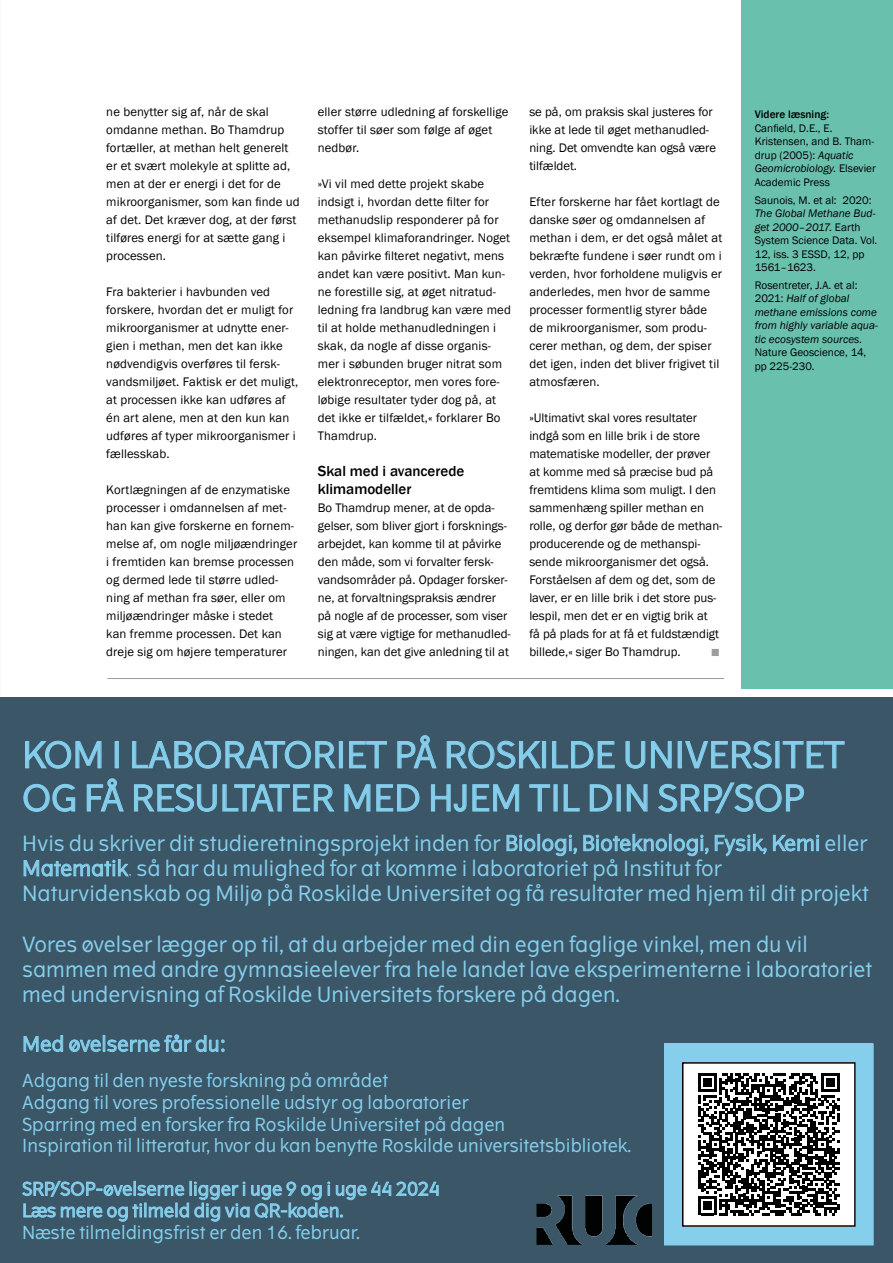
<style>
.page{position:relative;width:893px;height:1263px;background:#fff}
.page>*{position:absolute;margin:0;border:0;box-sizing:border-box;transform-origin:0 0}
.t1{font:36px/43.2px "The Wave";color:#85cfed}
.t2{font:21px/25.2px "The Wave";color:#85cfed}
.t3{font:20.25px "The Wave";color:#85cfed}
.t4{font:18px/21.6px "The Wave";color:#85cfed}
.t5{font:500 15px/18px "Franklin Gothic";color:#000}
.t6{font:12.75px/18px "Franklin Gothic";letter-spacing:.01em;color:#000}
.t7{font:12.3px "Wingdings";color:#9d9d9c}
.t8{font:11.25px/13.5px "Franklin Gothic";color:#000}
.t9{font:italic 11.25px/13.5px "Franklin Gothic";color:#000}
.t10{font:500 11.25px "Franklin Gothic";color:#000}
.s1{font-style:italic}
.s2{font-style:normal}
</style>
<div class="page">
<div style="left:741px;top:0;width:152px;height:689px;background:#69c0ac"></div>
<hr style="left:107px;top:678px;width:617px;height:1px;background:#9d9d9c">
<div style="left:0;top:697px;width:893px;height:566px;background:#3a5667"></div>
<img style="left:537px;top:1196px;width:115px;height:49px">
<svg style="left:25px;top:740px;width:77px;height:29px"></svg>
<div style="left:115px;top:741px;width:4px;height:27px;border:1px solid #85cfed"></div>
<svg style="left:132px;top:740px;width:204px;height:29px"></svg>
<div style="left:339px;top:741px;width:4px;height:27px;border:1px solid #85cfed"></div>
<svg style="left:349px;top:741px;width:38px;height:28px"></svg>
<svg style="left:397px;top:735px;width:40px;height:34px"></svg>
<svg style="left:446px;top:740px;width:95px;height:29px"></svg>
<div style="left:542px;top:741px;width:4px;height:27px;border:1px solid #85cfed"></div>
<svg style="left:552px;top:741px;width:63px;height:28px"></svg>
<svg style="left:625px;top:741px;width:47px;height:28px"></svg>
<div style="left:678px;top:741px;width:4px;height:27px;border:1px solid #85cfed"></div>
<svg style="left:685px;top:740px;width:87px;height:29px"></svg>
<div style="left:775px;top:741px;width:4px;height:27px;border:1px solid #85cfed"></div>
<svg style="left:782px;top:741px;width:63px;height:28px"></svg>
<svg style="left:23px;top:784px;width:53px;height:28px"></svg>
<svg style="left:87px;top:778px;width:37px;height:34px"></svg>
<svg style="left:134px;top:784px;width:201px;height:28px"></svg>
<svg style="left:344px;top:784px;width:76px;height:28px"></svg>
<svg style="left:431px;top:784px;width:88px;height:28px"></svg>
<svg style="left:529px;top:784px;width:21px;height:28px"></svg>
<svg style="left:563px;top:784px;width:17px;height:28px"></svg>
<svg style="left:589px;top:784px;width:23px;height:28px"></svg>
<div style="left:617px;top:784px;width:4px;height:27px;border:1px solid #85cfed"></div>
<svg style="left:627px;top:784px;width:21px;height:28px"></svg>
<svg style="left:658px;top:782px;width:146px;height:32px"></svg>
<svg style="left:506px;top:834px;width:30px;height:18px"></svg>
<div style="left:537px;top:834px;width:3px;height:17px;border:1px solid #85cfed"></div>
<svg style="left:542px;top:835px;width:35px;height:21px"></svg>
<svg style="left:583px;top:833px;width:84px;height:19px"></svg>
<div style="left:669px;top:834px;width:3px;height:17px;border:1px solid #85cfed"></div>
<svg style="left:673px;top:835px;width:35px;height:21px"></svg>
<svg style="left:714px;top:833px;width:53px;height:24px"></svg>
<svg style="left:773px;top:834px;width:46px;height:18px"></svg>
<svg style="left:23px;top:859px;width:106px;height:18px"></svg>
<svg style="left:24px;top:1035px;width:39px;height:17px"></svg>
<svg style="left:69px;top:1035px;width:155px;height:17px"></svg>
<svg style="left:22px;top:1180px;width:417px;height:42px"></svg>
<div style="left:664px;top:1044px;width:209px;height:201px;background:#85cfed"></div>
<div style="left:682px;top:1062px;width:173px;height:164px;background:#fff"></div>
<svg style="left:698px;top:1073px;width:142px;height:142px"></svg>
<div style="left:682px;top:1062px;width:173px;height:164px;border:2px solid #000"></div>
<p class="t6" style="left:106px;top:103px;width:195px">ne benytter sig af, når de skal omdanne methan. Bo Thamdrup fortæller, at methan helt generelt er et svært molekyle at splitte ad, men at der er energi i det for de mikroorganismer, som kan finde ud af det. Det kræver dog, at der først tilføres energi for at sætte gang i processen.</p>
<p class="t6" style="left:106px;top:283px;width:193px">Fra bakterier i havbunden ved forskere, hvordan det er muligt for mikroorganismer at udnytte ener&shy;gien i methan, men det kan ikke nødvendigvis overføres til fersk&shy;vandsmiljøet. Faktisk er det muligt, at processen ikke kan udføres af én art alene, men at den kun kan udføres af typer mikroorganismer i fællesskab.</p>
<p class="t6" style="left:106px;top:481px;width:192px">Kortlægningen af de enzymatiske processer i omdannelsen af met&shy;han kan give forskerne en fornem&shy;melse af, om nogle miljøændringer i fremtiden kan bremse processen og dermed lede til større udled&shy;ning af methan fra søer, eller om miljøændringer måske i stedet<br>kan fremme processen. Det kan dreje sig om højere temperaturer</p>
<p class="t6" style="left:318px;top:103px;width:192px">eller større udledning af forskellige stoffer til søer som følge af øget nedbør.</p>
<p class="t6" style="left:318px;top:175px;width:195px">»Vi vil med dette projekt skabe indsigt i, hvordan dette filter for methanudslip responderer på for eksempel klimaforandringer. Noget kan påvirke filteret negativt, mens andet kan være positivt. Man kun&shy;ne forestille sig, at øget nitratud&shy;ledning fra landbrug kan være med til at holde methanudledningen i skak, da nogle af disse organis&shy;mer i søbunden bruger nitrat som elektronreceptor, men vores fore&shy;løbige resultater tyder dog på, at det ikke er tilfældet,« forklarer Bo<br>Thamdrup.</p>
<p class="t5" style="left:318px;top:462px;width:148px">Skal med i avancerede klimamodeller</p>
<p class="t6" style="left:318px;top:499px;width:194px">Bo Thamdrup mener, at de opda&shy;gelser, som bliver gjort i forsknings&shy;arbejdet, kan komme til at påvirke den måde, som vi forvalter fersk&shy;vandsområder på. Opdager forsker&shy;ne, at forvaltningspraksis ændrer på nogle af de processer, som viser sig at være vigtige for methanudled&shy;ningen, kan det give anledning til at</p>
<p class="t6" style="left:529px;top:103px;width:188px">se på, om praksis skal justeres for ikke at lede til øget methanudled&shy;ning. Det omvendte kan også være tilfældet.</p>
<p class="t6" style="left:529px;top:193px;width:194px">Efter forskerne har fået kortlagt de danske søer og omdannelsen af methan i dem, er det også målet at bekræfte fundene i søer rundt om i verden, hvor forholdene muligvis er anderledes, men hvor de samme processer formentlig styrer både de mikroorganismer, som produ&shy;cerer methan, og dem, der spiser det igen, inden det bliver frigivet til atmosfæren.</p>
<p class="t6" style="left:529px;top:409px;width:194px">»Ultimativt skal vores resultater indgå som en lille brik i de store matematiske modeller, der prøver at komme med så præcise bud på fremtidens klima som muligt. I den sammenhæng spiller methan en rolle, og derfor gør både de methan&shy;producerende og de methanspi&shy;sende mikroorganismer det også.<br>Forståelsen af dem og det, som de laver, er en lille brik i det store pus&shy;lespil, men det er en vigtig brik at<br>få på plads for at få et fuldstændigt billede,« siger Bo Thamdrup.</p>
<p class="t7" style="left:711px;top:646px;width:11px">■</p>
<p class="t10" style="left:755px;top:108px;width:76px">Videre læsning:</p>
<p class="t8" style="left:755px;top:122px;width:123px">Canfield, D.E., E.<br>Kristensen, and B. Tham&shy;drup (2005): <span class="s1">Aquatic<br>Geomicrobiology.</span> Elsevier<br>Academic Press</p>
<p class="t8" style="left:755px;top:193px;width:118px">Saunois, M. et al: 2020:</p>
<p class="t8" style="left:755px;top:207px;width:124px"><span class="s1">The Global Methane Bud&shy;get 2000–2017.</span> Earth<br>System Science Data. Vol.<br>12, iss. 3 ESSD, 12, pp<br>1561–1623.</p>
<p class="t9" style="left:755px;top:279px;width:125px"><span class="s2">Rosentreter, J.A. et al:<br>2021:</span> Half of global methane emissions come from highly variable aqua&shy;tic ecosystem sources.</p>
<p class="t8" style="left:755px;top:346px;width:113px">Nature Geoscience, 14, pp 225-230.</p>
<h1 class="t1" style="left:22px;top:733px;width:824px">KOM I LABORATORIET PÅ ROSKILDE UNIVERSITET<br>OG FÅ RESULTATER MED HJEM TIL DIN SRP/SOP</h1>
<p class="t2" style="left:22px;top:830px;width:848px">Hvis du skriver dit studieretningsprojekt inden for Biologi, Bioteknologi, Fysik, Kemi eller<br>Matematik, så har du mulighed for at komme i laboratoriet på Institut for<br>Naturvidenskab og Miljø på Roskilde Universitet og få resultater med hjem til dit projekt</p>
<h2 class="t2" style="left:22px;top:931px;width:852px">Vores øvelser lægger op til, at du arbejder med din egen faglige vinkel, men du vil sammen med andre gymnasieelever fra hele landet lave eksperimenterne i laboratoriet med undervisning af Roskilde Universitets forskere på dagen.</h2>
<h3 class="t3" style="left:22px;top:1031px;width:206px">Med øvelserne får du:</h3>
<p class="t4" style="left:22px;top:1070px;width:611px">Adgang til den nyeste forskning på området<br>Adgang til vores professionelle udstyr og laboratorier<br>Sparring med en forsker fra Roskilde Universitet på dagen<br>Inspiration til litteratur, hvor du kan benytte Roskilde universitetsbibliotek.</p>
<h3 class="t4" style="left:22px;top:1178px;width:419px">SRP/SOP-øvelserne ligger i uge 9 og i uge 44 2024<br>Læs mere og tilmeld dig via QR-koden.<br>Næste tilmeldingsfrist er den 16. februar.</h3>
</div>
